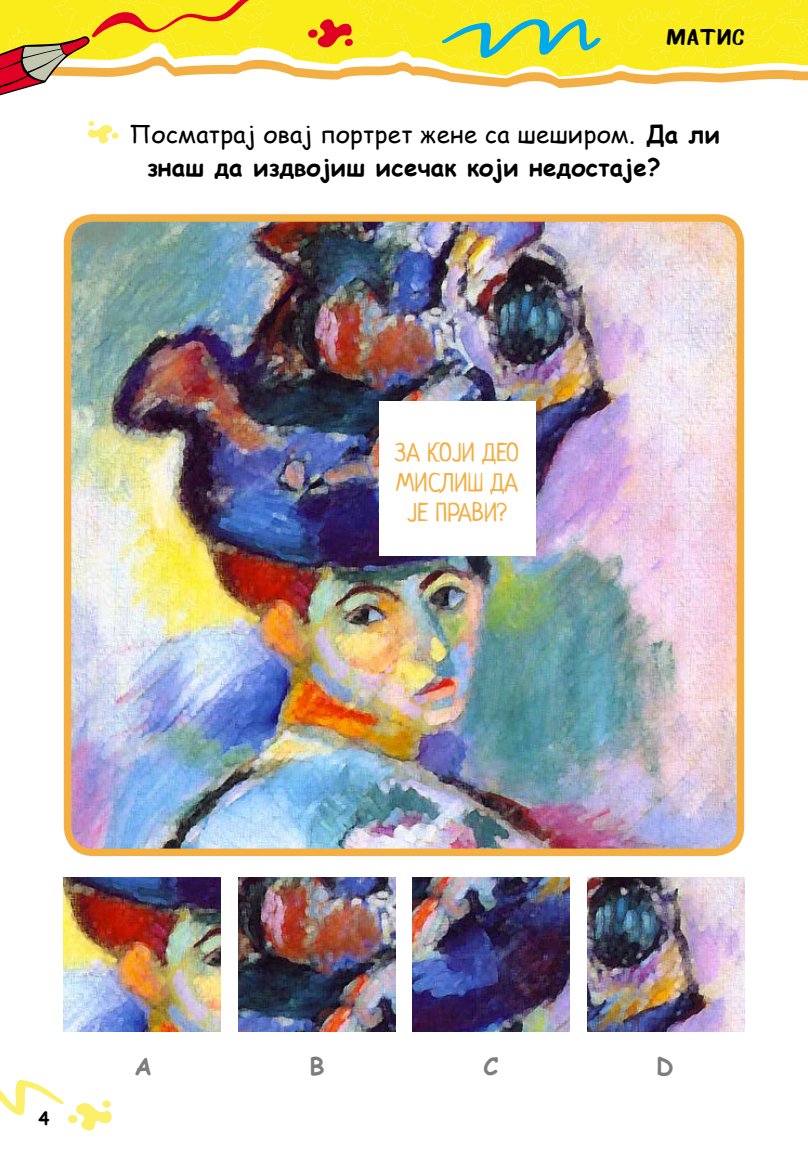
<style>
.page{position:relative;width:808px;height:1149px;background:#fff}
.page>*{position:absolute;margin:0;border:0;box-sizing:border-box;transform-origin:0 0}
.t1{font:25.5px/30px "Neucha";color:#f3af44;text-align:center}
.t2{font:700 24px/33px "Comic Sans MS";letter-spacing:.01em;color:#000}
.t3{font:700 24px "Comic Sans MS";color:#7d7d7d}
.t4{font:21.9px "Bosk";letter-spacing:.03em;color:#000;scale:1.21 1}
.t5{font:700 18px "Comic Sans MS";color:#000}
.s1{font-weight:400}
</style>
<div class="page">
<svg style="left:0;top:1080px;width:112px;height:50px"></svg>
<img style="left:69px;top:223px;width:671px;height:629px">
<div style="left:64px;top:214px;width:680px;height:641px;border:8px solid #f3af44;border-radius:26px"></div>
<svg style="left:88px;top:121px;width:31px;height:22px"></svg>
<div style="left:379px;top:401px;width:157px;height:154px;background:#fff"></div>
<img style="left:413px;top:877px;width:157px;height:154px">
<img style="left:238px;top:877px;width:157px;height:154px">
<img style="left:64px;top:877px;width:156px;height:154px">
<img style="left:588px;top:877px;width:156px;height:154px">
<svg style="left:0;top:0;width:808px;height:96px"></svg>
<p class="t4" style="left:667px;top:23px;width:66px">МАТИС</p>
<p class="t2" style="left:147px;top:117px;width:574px;text-indent:-18px"><span class="s1">Посматрај овај портрет жене са шеширом.</span> Да ли знаш да издвојиш исечак који недостаје?</p>
<p class="t1" style="left:395px;top:437px;width:126px">За који део мислиш да је прави?</p>
<p class="t5" style="left:39px;top:1104px;width:12px">4</p>
<p class="t3" style="left:134px;top:1047px;width:19px">A</p>
<p class="t3" style="left:309px;top:1047px;width:17px">B</p>
<p class="t3" style="left:483px;top:1047px;width:16px">C</p>
<p class="t3" style="left:656px;top:1047px;width:19px">D</p>
</div>
